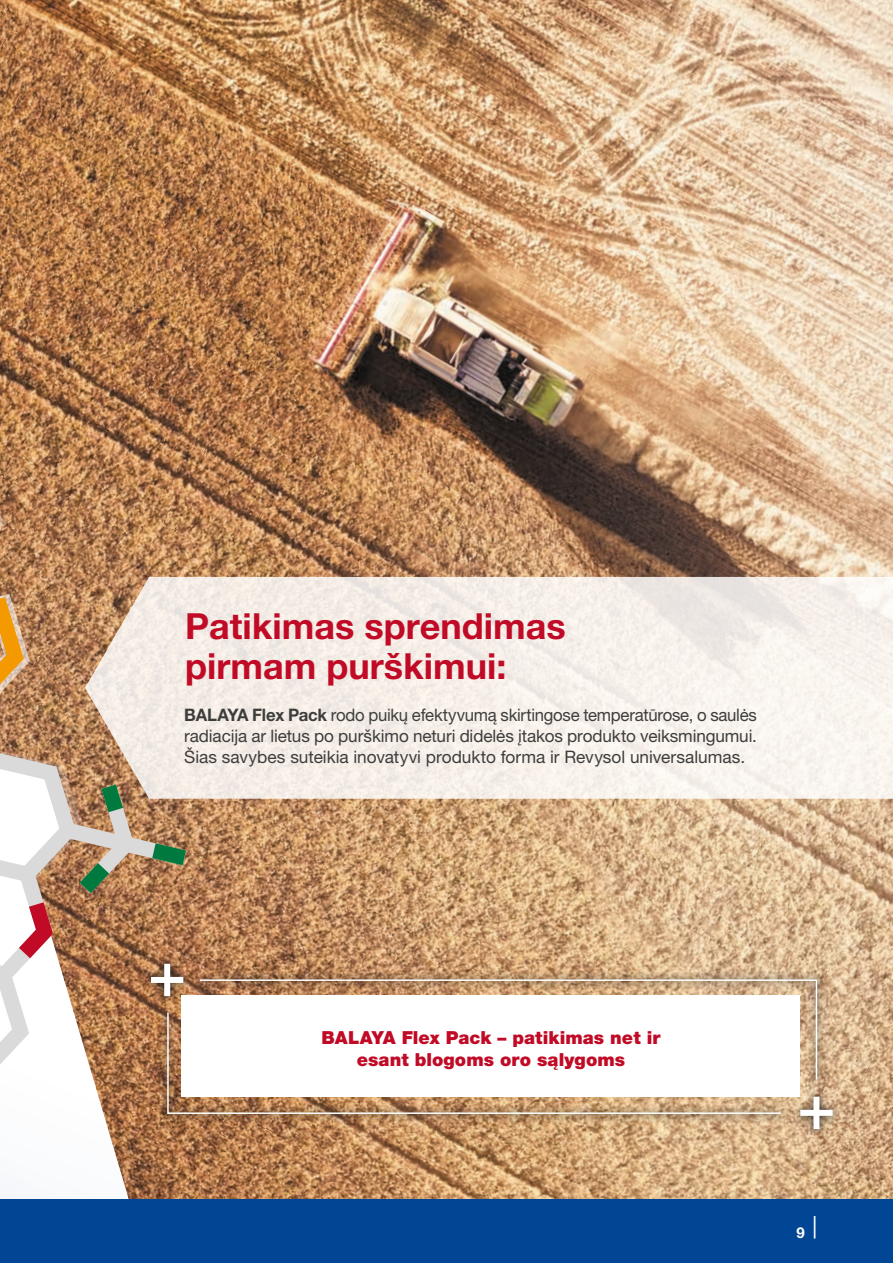
<style>
.page{position:relative;width:893px;height:1263px;background:#fff}
.page>*{position:absolute;margin:0;border:0;box-sizing:border-box;transform-origin:0 0}
.t1{font:700 36px/40.5px "Helvetica Neue CEU";color:#c10b26}
.t2{font:900 18px/21.6px "Helvetica Neue CEU";color:#c10b26;text-align:center}
.t3{font:17.25px/20.7px "Helvetica Neue CEU";color:#3d3d3c;text-align:justify}
.t4{font:700 15px "Helvetica Neue CEU";color:#fff}
.s1{font-weight:700}
.s2{font-size:30px}
</style>
<div class="page">
<img style="left:0;top:0;width:893px;height:1199px">
<svg style="left:0;top:449px;width:30px;height:264px;background:#bf8851"></svg>
<svg style="left:0;top:750px;width:186px;height:314px"></svg>
<svg style="left:85px;top:577px;width:808px;height:222px;fill:#f6efe8"></svg>
<div style="left:0;top:1199px;width:893px;height:64px;background:#004695"></div>
<div style="left:142px;top:955px;width:700px;height:183px;background:#1d1d1b;opacity:.9"></div>
<svg style="left:199px;top:979px;width:619px;height:101px"></svg>
<svg style="left:166px;top:1012px;width:616px;height:103px"></svg>
<div style="left:164px;top:967px;width:6px;height:26px;background:#fff"></div>
<div style="left:154px;top:977px;width:26px;height:6px;background:#fff"></div>
<div style="left:813px;top:1100px;width:6px;height:26px;background:#fff"></div>
<div style="left:803px;top:1110px;width:27px;height:6px;background:#fff"></div>
<h1 class="t1" style="left:185px;top:606px;width:382px">Patikimas sprendimas pirmam purškimui:</h1>
<p class="t3" style="left:184px;top:705px;width:574px"><span class="s1">BALAYA Flex Pack</span> rodo puikų efektyvumą skirtingose temperatūrose, o saulės radiacija ar lietus po purškimo neturi didelės įtakos produkto veiksmingumui.<br>Šias savybes suteikia inovatyvi produkto forma ir Revysol universalumas.</p>
<p class="t2" style="left:322px;top:1027px;width:340px">BALAYA Flex Pack – patikimas net ir esant blogoms oro sąlygoms</p>
<p class="t4" style="left:796px;top:1224px;width:22px">9 <span class="s2">|</span></p>
</div>
